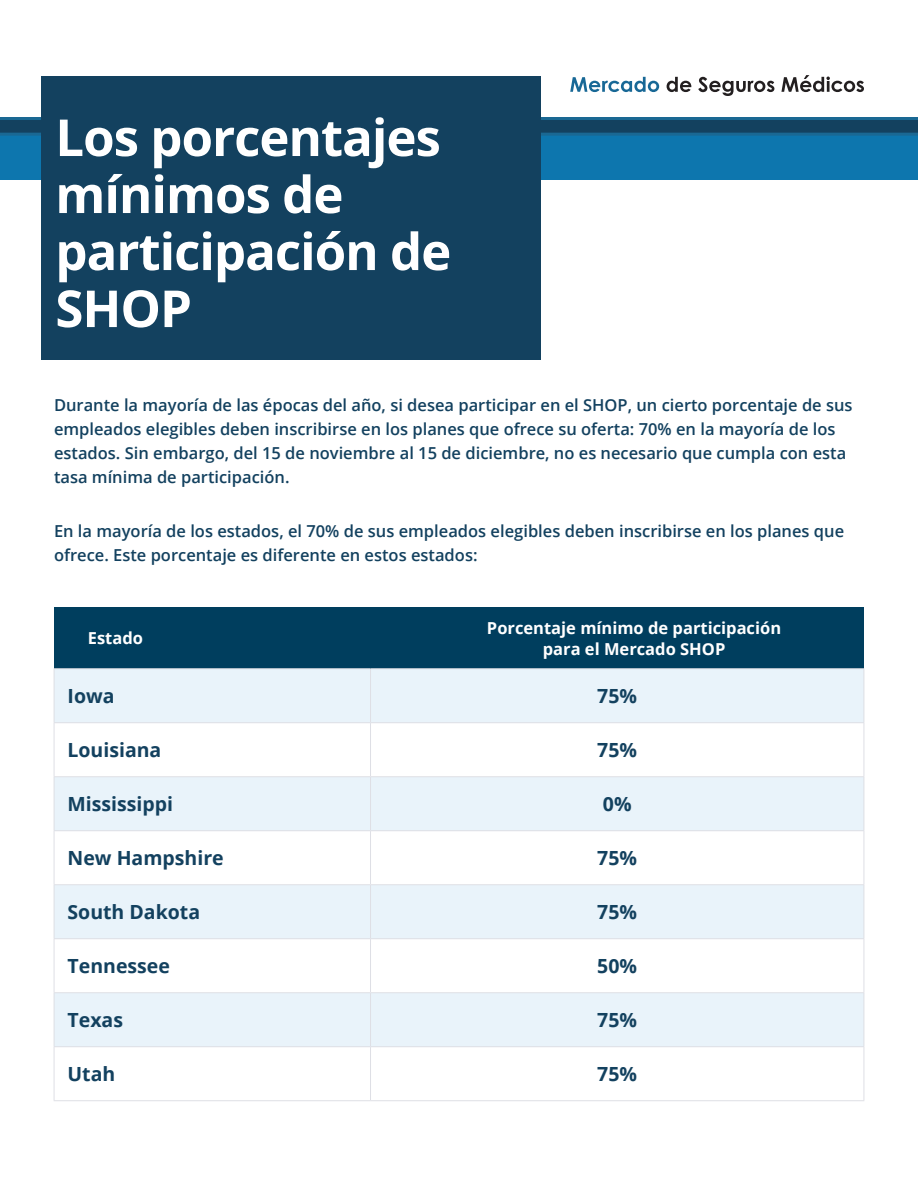
<style>
.page{position:relative;width:918px;height:1188px;background:#fff}
.page>*{position:absolute;margin:0;border:0;box-sizing:border-box;transform-origin:0 0}
.t1{font:700 51px/57px "Open Sans";letter-spacing:-.02em;color:#fff}
.t2{font:700 19.5px "Open Sans";color:#13415f}
.t3{font:600 16.5px/24px "Open Sans";color:#13415f}
.t4{font:700 16.5px/21.6px "Open Sans";color:#fff;text-align:center}
</style>
<div class="page">
<svg style="left:570px;top:77px;width:89px;height:15px"></svg>
<svg style="left:667px;top:77px;width:24px;height:15px"></svg>
<svg style="left:698px;top:77px;width:76px;height:19px"></svg>
<svg style="left:781px;top:75px;width:83px;height:17px"></svg>
<div style="left:54px;top:608px;width:317px;height:61px;background:#003e5e"></div>
<div style="left:371px;top:608px;width:493px;height:61px;background:#003e5e"></div>
<div style="left:54px;top:669px;width:317px;height:54px;background:#e9f3fa"></div>
<div style="left:371px;top:669px;width:493px;height:54px;background:#e9f3fa"></div>
<div style="left:54px;top:777px;width:317px;height:54px;background:#e9f3fa"></div>
<div style="left:371px;top:777px;width:493px;height:54px;background:#e9f3fa"></div>
<div style="left:54px;top:885px;width:317px;height:54px;background:#e9f3fa"></div>
<div style="left:371px;top:885px;width:493px;height:54px;background:#e9f3fa"></div>
<div style="left:54px;top:993px;width:317px;height:54px;background:#e9f3fa"></div>
<div style="left:371px;top:993px;width:493px;height:54px;background:#e9f3fa"></div>
<hr style="left:370px;top:669px;width:1px;height:53px;background:#dedfe5">
<hr style="left:54px;top:722px;width:317px;height:1px;background:#dedfe5">
<hr style="left:371px;top:722px;width:493px;height:1px;background:#dedfe5">
<hr style="left:370px;top:723px;width:1px;height:53px;background:#dedfe5">
<hr style="left:54px;top:776px;width:317px;height:1px;background:#dedfe5">
<hr style="left:371px;top:776px;width:493px;height:1px;background:#dedfe5">
<hr style="left:370px;top:777px;width:1px;height:53px;background:#dedfe5">
<hr style="left:54px;top:830px;width:317px;height:1px;background:#dedfe5">
<hr style="left:371px;top:830px;width:493px;height:1px;background:#dedfe5">
<hr style="left:370px;top:831px;width:1px;height:53px;background:#dedfe5">
<hr style="left:54px;top:884px;width:317px;height:1px;background:#dedfe5">
<hr style="left:371px;top:884px;width:493px;height:1px;background:#dedfe5">
<hr style="left:370px;top:885px;width:1px;height:53px;background:#dedfe5">
<hr style="left:54px;top:938px;width:317px;height:1px;background:#dedfe5">
<hr style="left:371px;top:938px;width:493px;height:1px;background:#dedfe5">
<hr style="left:370px;top:939px;width:1px;height:53px;background:#dedfe5">
<hr style="left:54px;top:992px;width:317px;height:1px;background:#dedfe5">
<hr style="left:371px;top:992px;width:493px;height:1px;background:#dedfe5">
<hr style="left:370px;top:993px;width:1px;height:53px;background:#dedfe5">
<hr style="left:54px;top:1046px;width:317px;height:1px;background:#dedfe5">
<hr style="left:371px;top:1046px;width:493px;height:1px;background:#dedfe5">
<hr style="left:370px;top:1047px;width:1px;height:53px;background:#dedfe5">
<hr style="left:54px;top:668px;width:317px;height:1px;background:#dedfe5">
<hr style="left:54px;top:669px;width:1px;height:53px;background:#dedfe5">
<hr style="left:371px;top:668px;width:493px;height:1px;background:#dedfe5">
<hr style="left:864px;top:669px;width:1px;height:53px;background:#dedfe5">
<hr style="left:54px;top:723px;width:1px;height:53px;background:#dedfe5">
<hr style="left:864px;top:723px;width:1px;height:53px;background:#dedfe5">
<hr style="left:54px;top:777px;width:1px;height:53px;background:#dedfe5">
<hr style="left:864px;top:777px;width:1px;height:53px;background:#dedfe5">
<hr style="left:54px;top:831px;width:1px;height:53px;background:#dedfe5">
<hr style="left:864px;top:831px;width:1px;height:53px;background:#dedfe5">
<hr style="left:54px;top:885px;width:1px;height:53px;background:#dedfe5">
<hr style="left:864px;top:885px;width:1px;height:53px;background:#dedfe5">
<hr style="left:54px;top:939px;width:1px;height:53px;background:#dedfe5">
<hr style="left:864px;top:939px;width:1px;height:53px;background:#dedfe5">
<hr style="left:54px;top:993px;width:1px;height:53px;background:#dedfe5">
<hr style="left:864px;top:993px;width:1px;height:53px;background:#dedfe5">
<hr style="left:54px;top:1047px;width:1px;height:53px;background:#dedfe5">
<hr style="left:864px;top:1047px;width:1px;height:53px;background:#dedfe5">
<hr style="left:54px;top:1100px;width:317px;height:1px;background:#dedfe5">
<hr style="left:371px;top:1100px;width:493px;height:1px;background:#dedfe5">
<div style="left:0;top:118px;width:918px;height:62px;background:#0d76ae"></div>
<svg style="left:0;top:117px;width:918px;height:19px"></svg>
<div style="left:42px;top:76px;width:499px;height:284px;background:#13415f"></div>
<h1 class="t1" style="left:55px;top:108px;width:398px">Los porcentajes mínimos de participación de<br>SHOP</h1>
<p class="t3" style="left:54px;top:393px;width:800px">Durante la mayoría de las épocas del año, si desea participar en el SHOP, un cierto porcentaje de sus empleados elegibles deben inscribirse en los planes que ofrece su oferta: 70% en la mayoría de los estados. Sin embargo, del 15 de noviembre al 15 de diciembre, no es necesario que cumpla con esta tasa mínima de participación.</p>
<p class="t3" style="left:54px;top:519px;width:792px">En la mayoría de los estados, el 70% de sus empleados elegibles deben inscribirse en los planes que ofrece. Este porcentaje es diferente en estos estados:</p>
<p class="t4" style="left:88px;top:627px;width:57px">Estado</p>
<p class="t4" style="left:487px;top:616px;width:296px">Porcentaje mínimo de participación para el Mercado SHOP</p>
<p class="t2" style="left:68px;top:682px;width:48px">Iowa</p>
<p class="t2" style="left:597px;top:682px;width:41px">75%</p>
<p class="t2" style="left:68px;top:736px;width:95px">Louisiana</p>
<p class="t2" style="left:597px;top:736px;width:41px">75%</p>
<p class="t2" style="left:68px;top:790px;width:107px">Mississippi</p>
<p class="t2" style="left:603px;top:790px;width:30px">0%</p>
<p class="t2" style="left:68px;top:844px;width:158px">New Hampshire</p>
<p class="t2" style="left:597px;top:844px;width:41px">75%</p>
<p class="t2" style="left:68px;top:898px;width:134px">South Dakota</p>
<p class="t2" style="left:597px;top:898px;width:41px">75%</p>
<p class="t2" style="left:68px;top:952px;width:104px">Tennessee</p>
<p class="t2" style="left:597px;top:952px;width:41px">50%</p>
<p class="t2" style="left:68px;top:1006px;width:57px">Texas</p>
<p class="t2" style="left:597px;top:1006px;width:41px">75%</p>
<p class="t2" style="left:68px;top:1060px;width:49px">Utah</p>
<p class="t2" style="left:597px;top:1060px;width:41px">75%</p>
</div>
